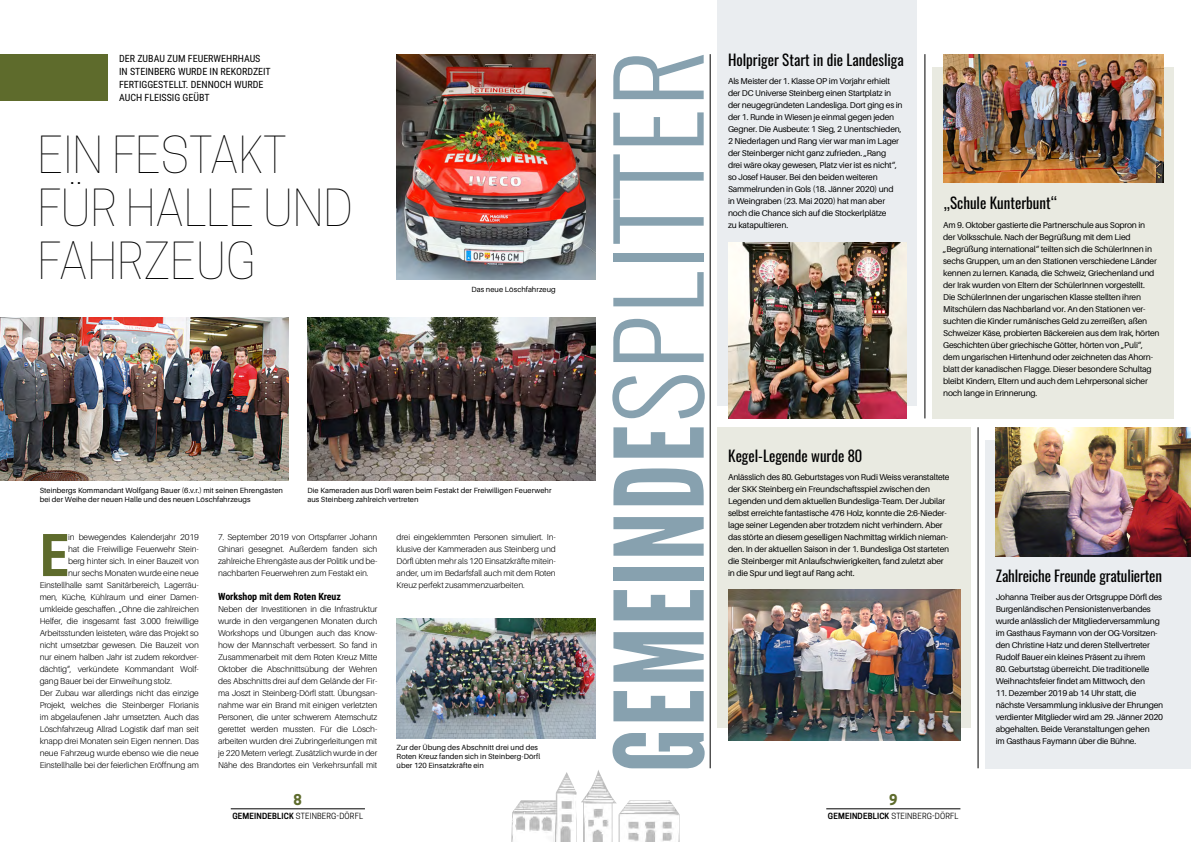
<style>
.page{position:relative;width:1191px;height:842px;background:#fff}
.page>*{position:absolute;margin:0;border:0;box-sizing:border-box;transform-origin:0 0}
.t1{font:122.7px "League Gothic";letter-spacing:.015em;color:#87a1af}
.t2{font:700 59.1px "Roboto Condensed";color:#5e6b2c}
.t3{font:100 48px/53px "Cooper Hewitt";color:#000}
.t4{font:15px "Oswald";color:#000}
.t5{font:700 14px "Cooper Hewitt";color:#5e6b2c}
.t6{font:10px/13px "Roboto Condensed";color:#000}
.t7{font:700 10px "Roboto Condensed";letter-spacing:-.01em;color:#000}
.t8{font:8.5px/12px "Aileron";letter-spacing:-.02em;color:#000}
.t9{font:300 8.5px/12px "Aileron";letter-spacing:-.01em;color:#000;text-align:justify}
.t10{font:8px "Cooper Hewitt";letter-spacing:.02em;color:#000}
.t11{font:7.5px/9px "Aileron";letter-spacing:.005em;color:#000}
.s1{font-family:"Oswald";font-weight:300;font-size:111.5px}
.s2{font-weight:600}
</style>
<div class="page">
<img style="left:618px;top:800px;width:61px;height:40px">
<img style="left:511px;top:772px;width:65px;height:68px">
<img style="left:581px;top:770px;width:36px;height:72px">
<img style="left:615px;top:840px;width:64px;height:2px">
<img style="left:511px;top:840px;width:71px;height:2px">
<hr style="left:231px;top:809px;width:134px;height:1px;background:#000">
<hr style="left:826px;top:809px;width:134px;height:1px;background:#000">
<div style="left:0;top:54px;width:108px;height:47px;background:#5e6b2c"></div>
<img style="left:396px;top:54px;width:199px;height:225px">
<img style="left:0;top:318px;width:288px;height:162px">
<img style="left:307px;top:318px;width:288px;height:162px">
<img style="left:396px;top:618px;width:199px;height:120px">
<div style="left:932px;top:67px;width:242px;height:351px;background:#e9eae1"></div>
<div style="left:717px;top:0;width:200px;height:406px;background:#eaedf0"></div>
<div style="left:985px;top:440px;width:206px;height:328px;background:#eaedf0"></div>
<div style="left:717px;top:427px;width:254px;height:301px;background:#e9eae1"></div>
<hr style="left:710px;top:54px;width:1px;height:714px;background:#000">
<hr style="left:924px;top:54px;width:1px;height:364px;background:#000">
<img style="left:728px;top:242px;width:178px;height:176px">
<img style="left:996px;top:427px;width:195px;height:129px">
<img style="left:728px;top:589px;width:232px;height:152px">
<img style="left:943px;top:54px;width:220px;height:128px">
<hr style="left:977px;top:427px;width:1px;height:341px;background:#000">
<p class="t6" style="left:119px;top:51px;width:153px">DER ZUBAU ZUM FEUERWEHRHAUS<br>IN STEINBERG WURDE IN REKORDZEIT<br>FERTIGGESTELLT. DENNOCH WURDE<br>AUCH FLEISSIG GEÜBT</p>
<h3 class="t3" style="left:38px;top:127px;width:317px">EIN FESTAKT<br>FÜR HALLE UND<br>FAHRZEUG</h3>
<p class="t11" style="left:471px;top:285px;width:86px">Das neue Löschfahrzeug</p>
<p class="t11" style="left:40px;top:486px;width:245px">Steinbergs Kommandant Wolfgang Bauer (6.v.r.) mit seinen Ehrengästen bei der Weihe der neuen Halle und des neuen Löschfahrzeugs</p>
<p class="t11" style="left:307px;top:486px;width:246px">Die Kameraden aus Dörfl waren beim Festakt der Freiwilligen Feuerwehr aus Steinberg zahlreich vertreten</p>
<h2 class="t2" style="left:40px;top:514px;width:31px">E</h2>
<p class="t9" style="left:68px;top:531px;width:132px">in bewegendes Kalenderjahr 2019</p>
<p class="t9" style="left:68px;top:543px;width:132px">hat die Freiwillige Feuerwehr Stein-</p>
<p class="t9" style="left:68px;top:555px;width:132px">berg hinter sich. In einer Bauzeit von</p>
<p class="t9" style="left:68px;top:567px;width:132px">nur sechs Monaten wurde eine neue</p>
<p class="t9" style="left:40px;top:579px;width:161px">Einstellhalle samt Sanitärbereich, Lagerräu-</p>
<p class="t9" style="left:40px;top:591px;width:161px">men, Küche, Kühlraum und einer Damen-</p>
<p class="t9" style="left:40px;top:603px;width:161px">umkleide geschaffen. „Ohne die zahlreichen</p>
<p class="t9" style="left:40px;top:615px;width:161px">Helfer, die insgesamt fast 3.000 freiwillige</p>
<p class="t9" style="left:40px;top:627px;width:161px">Arbeitsstunden leisteten, wäre das Projekt so</p>
<p class="t9" style="left:40px;top:639px;width:161px">nicht umsetzbar gewesen. Die Bauzeit von</p>
<p class="t9" style="left:40px;top:651px;width:161px">nur einem halben Jahr ist zudem rekordver-</p>
<p class="t9" style="left:40px;top:663px;width:161px">dächtig“, verkündete Kommandant Wolf-</p>
<p class="t9" style="left:40px;top:675px;width:134px">gang Bauer bei der Einweihung stolz.</p>
<p class="t9" style="left:40px;top:687px;width:161px">Der Zubau war allerdings nicht das einzige</p>
<p class="t9" style="left:40px;top:699px;width:161px">Projekt, welches die Steinberger Florianis</p>
<p class="t9" style="left:40px;top:711px;width:161px">im abgelaufenen Jahr umsetzten. Auch das</p>
<p class="t9" style="left:40px;top:723px;width:161px">Löschfahrzeug Allrad Logistik darf man seit</p>
<p class="t9" style="left:40px;top:735px;width:161px">knapp drei Monaten sein Eigen nennen. Das</p>
<p class="t9" style="left:40px;top:747px;width:161px">neue Fahrzeug wurde ebenso wie die neue</p>
<p class="t9" style="left:40px;top:759px;width:161px">Einstellhalle bei der feierlichen Eröffnung am</p>
<p class="t9" style="left:218px;top:531px;width:161px">7. September 2019 von Ortspfarrer Johann Ghinari gesegnet. Außerdem fanden sich zahlreiche Ehrengäste aus der Politik und be&shy;nachbarten Feuerwehren zum Festakt ein.</p>
<p class="t7" style="left:218px;top:589px;width:124px">Workshop mit dem Roten Kreuz</p>
<p class="t9" style="left:218px;top:603px;width:161px">Neben der Investitionen in die Infrastruktur wurde in den vergangenen Monaten durch Workshops und Übungen auch das Know&shy;how der Mannschaft verbessert. So fand in Zusammenarbeit mit dem Roten Kreuz Mitte Oktober die Abschnittsübung der Wehren des Abschnitts drei auf dem Gelände der Fir&shy;ma Joszt in Steinberg-Dörfl statt. Übungsan&shy;nahme war ein Brand mit einigen verletzten Personen, die unter schwerem Atemschutz gerettet werden mussten. Für die Lösch&shy;arbeiten wurden drei Zubringerleitungen mit je 220 Metern verlegt. Zusätzlich wurde in der Nähe des Brandortes ein Verkehrsunfall mit</p>
<p class="t9" style="left:396px;top:531px;width:161px">drei eingeklemmten Personen simuliert. In&shy;klusive der Kammeraden aus Steinberg und Dörfl übten mehr als 120 Einsatzkräfte mitein&shy;ander, um im Bedarfsfall auch mit dem Roten Kreuz perfekt zusammenzuarbeiten.</p>
<p class="t11" style="left:396px;top:743px;width:145px">Zur der Übung des Abschnitt drei und des<br>Roten Kreuz fanden sich in Steinberg-Dörfl über 120 Einsatzkräfte ein</p>
<h1 class="t1" style="left:587px;top:772px;width:724px;rotate:-90deg">GEMEINDE<span class="s1">SPLITTER</span></h1>
<h3 class="t4" style="left:728px;top:50px;width:177px">Holpriger Start in die Landesliga</h3>
<p class="t8" style="left:728px;top:75px;width:176px">Als Meister der 1. Klasse OP im Vorjahr erhielt der DC Universe Steinberg einen Startplatz in der neugegründeten Landesliga. Dort ging es in der 1. Runde in Wiesen je einmal gegen jeden Gegner. Die Ausbeute: 1 Sieg, 2 Unentschieden, 2 Niederlagen und Rang vier war man im Lager der Steinberger nicht ganz zufrieden. „Rang<br>drei wäre okay gewesen, Platz vier ist es nicht“, so Josef Hauser. Bei den beiden weiteren Sammelrunden in Gols (18. Jänner 2020) und<br>in Weingraben (23. Mai 2020) hat man aber noch die Chance sich auf die Stockerlplätze<br>zu katapultieren.</p>
<h3 class="t4" style="left:728px;top:446px;width:136px">Kegel-Legende wurde 80</h3>
<h3 class="t4" style="left:943px;top:192px;width:116px">„Schule Kunterbunt“</h3>
<p class="t8" style="left:943px;top:219px;width:218px">Am 9. Oktober gastierte die Partnerschule aus Sopron in der Volksschule. Nach der Begrüßung mit dem Lied „Begrüßung international“ teilten sich die SchülerInnen in sechs Gruppen, um an den Stationen verschiedene Länder kennen zu lernen. Kanada, die Schweiz, Griechenland und der Irak wurden von Eltern der SchülerInnen vorgestellt.<br>Die SchülerInnen der ungarischen Klasse stellten ihren Mitschülern das Nachbarland vor. An den Stationen ver&shy;suchten die Kinder rumänisches Geld zu zerreißen, aßen Schweizer Käse, probierten Bäckereien aus dem Irak, hörten Geschichten über griechische Götter, hörten von „Puli“, dem ungarischen Hirtenhund oder zeichneten das Ahorn&shy;blatt der kanadischen Flagge. Dieser besondere Schultag bleibt Kindern, Eltern und auch dem Lehrpersonal sicher noch lange in Erinnerung.</p>
<p class="t8" style="left:728px;top:471px;width:223px">Anlässlich des 80. Geburtstages von Rudi Weiss veranstaltete der SKK Steinberg ein Freundschaftsspiel zwischen den Legenden und dem aktuellen Bundesliga-Team. Der Jubilar selbst erreichte fantastische 476 Holz, konnte die 2:6-Nieder&shy;lage seiner Legenden aber trotzdem nicht verhindern. Aber das störte an diesem geselligen Nachmittag wirklich nieman&shy;den. In der aktuellen Saison in der 1. Bundesliga Ost starteten die Steinberger mit Anlaufschwierigkeiten, fand zuletzt aber in die Spur und liegt auf Rang acht.</p>
<h3 class="t4" style="left:996px;top:565px;width:168px">Zahlreiche Freunde gratulierten</h3>
<p class="t8" style="left:995px;top:591px;width:168px">Johanna Treiber aus der Ortsgruppe Dörfl des Burgenländischen Pensionistenverbandes wurde anlässlich der Mitgliederversammlung im Gasthaus Faymann von der OG-Vorsitzen&shy;den Christine Hatz und deren Stellvertreter Rudolf Bauer ein kleines Präsent zu ihrem</p>
<p class="t8" style="left:995px;top:663px;width:155px">80. Geburtstag überreicht. Die traditionelle<br>Weihnachtsfeier findet am Mittwoch, den</p>
<p class="t8" style="left:995px;top:687px;width:169px">11. Dezember 2019 ab 14 Uhr statt, die nächste Versammlung inklusive der Ehrungen verdienter Mitglieder wird am 29. Jänner 2020 abgehalten. Beide Veranstaltungen gehen<br>im Gasthaus Faymann über die Bühne.</p>
<h3 class="t5" style="left:293px;top:791px;width:10px">8</h3>
<h3 class="t5" style="left:889px;top:791px;width:10px">9</h3>
<p class="t10" style="left:232px;top:812px;width:132px"><span class="s2">GEMEINDEBLICK</span> STEINBERG-DÖRFL</p>
<p class="t10" style="left:828px;top:812px;width:132px"><span class="s2">GEMEINDEBLICK</span> STEINBERG-DÖRFL</p>
</div>
